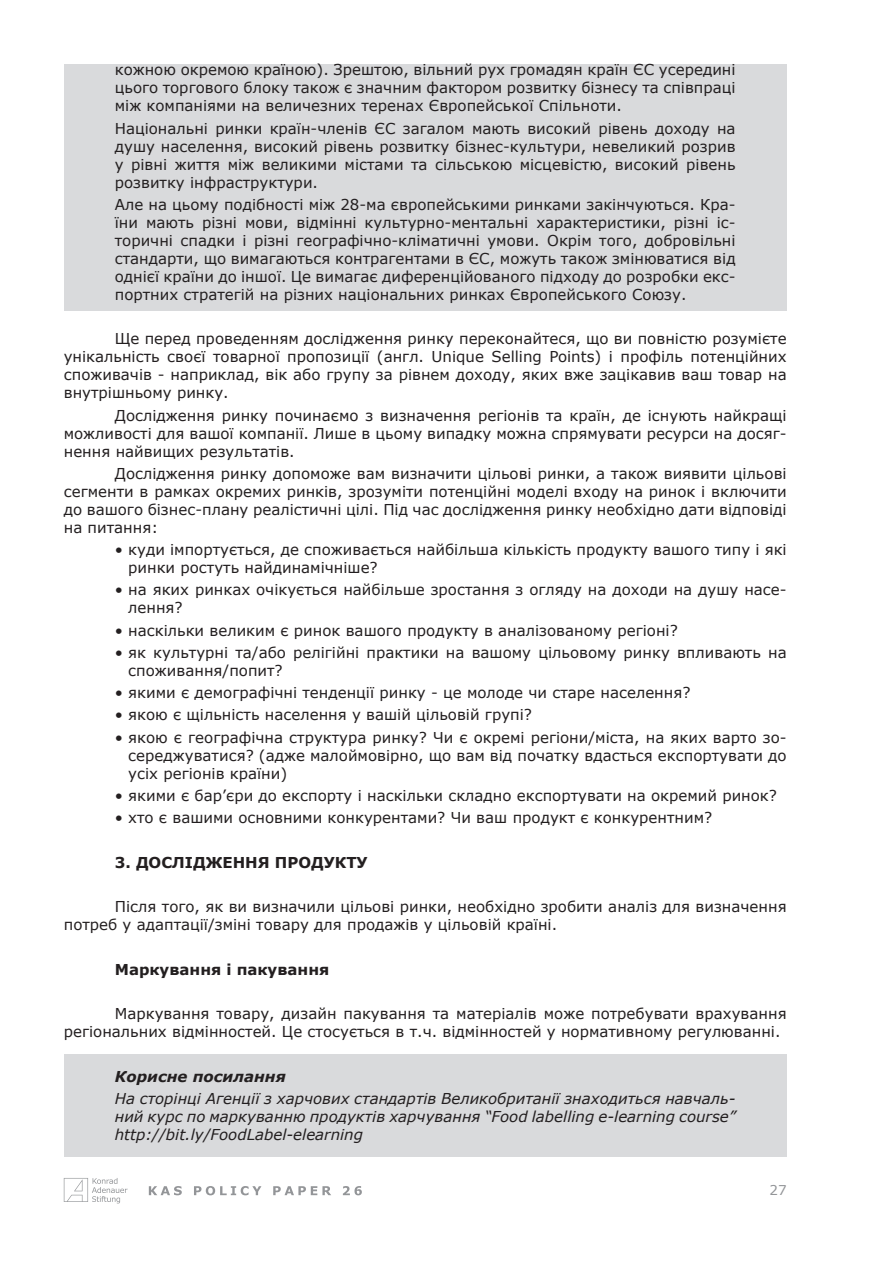
<style>
.page{position:relative;width:893px;height:1263px;background:#fff}
.page>*{position:absolute;margin:0;border:0;box-sizing:border-box;transform-origin:0 0}
.t1{font:15px/18px "Verdana";color:#231f20;text-align:justify}
.t2{font:italic 15px/18px "Verdana";color:#231f20;text-align:justify}
.t3{font:700 15px "Verdana";color:#231f20}
.t4{font:italic 700 15px "Verdana";color:#231f20}
.t5{font:13.5px "Verdana";color:#939598}
</style>
<div class="page">
<svg style="left:64px;top:1178px;width:64px;height:25px"></svg>
<svg style="left:149px;top:1186px;width:182px;height:9px"></svg>
<svg style="left:343px;top:1186px;width:19px;height:9px"></svg>
<div style="left:64px;top:64px;width:723px;height:246px;background:#d9dadc"></div>
<div style="left:64px;top:1054px;width:723px;height:103px;background:#d9dadc"></div>
<p class="t1" style="left:115px;top:60px;width:622px">кожною окремою країною). Зрештою, вільний рух громадян країн ЄС усередині цього торгового блоку також є значним фактором розвитку бізнесу та співпраці між компаніями на величезних теренах Європейської Спільноти.</p>
<p class="t1" style="left:115px;top:119px;width:622px">Національні ринки країн-членів ЄС загалом мають високий рівень доходу на душу населення, високий рівень розвитку бізнес-культури, невеликий розрив у рівні життя між великими містами та сільською місцевістю, високий рівень розвитку інфраструктури.</p>
<p class="t1" style="left:115px;top:195px;width:622px">Але на цьому подібності між 28-ма європейськими ринками закінчуються. Кра&shy;їни мають різні мови, відмінні культурно-ментальні характеристики, різні іс&shy;торичні спадки і різні географічно-кліматичні умови. Окрім того, добровільні стандарти, що вимагаються контрагентами в ЄС, можуть також змінюватися від однієї країни до іншої. Це вимагає диференційованого підходу до розробки екс&shy;портних стратегій на різних національних ринках Європейського Союзу.</p>
<p class="t1" style="left:64px;top:329px;width:724px;text-indent:51px">Ще перед проведенням дослідження ринку переконайтеся, що ви повністю розумієте унікальність своєї товарної пропозиції (англ. Unique Selling Points) і профіль потенційних споживачів - наприклад, вік або групу за рівнем доходу, яких вже зацікавив ваш товар на внутрішньому ринку.</p>
<p class="t1" style="left:64px;top:406px;width:724px;text-indent:51px">Дослідження ринку починаємо з визначення регіонів та країн, де існують найкращі можливості для вашої компанії. Лише в цьому випадку можна спрямувати ресурси на досяг&shy;нення найвищих результатів.</p>
<p class="t1" style="left:64px;top:464px;width:724px;text-indent:51px">Дослідження ринку допоможе вам визначити цільові ринки, а також виявити цільові сегменти в рамках окремих ринків, зрозуміти потенційні моделі входу на ринок і включити до вашого бізнес-плану реалістичні цілі. Під час дослідження ринку необхідно дати відповіді на питання:</p>
<p class="t1" style="left:128px;top:540px;width:660px;text-indent:-13px">• куди імпортується, де споживається найбільша кількість продукту вашого типу і які ринки ростуть найдинамічніше?</p>
<p class="t1" style="left:128px;top:580px;width:660px;text-indent:-13px">• на яких ринках очікується найбільше зростання з огляду на доходи на душу насе&shy;лення?</p>
<p class="t1" style="left:115px;top:621px;width:565px">• наскільки великим є ринок вашого продукту в аналізованому регіоні?</p>
<p class="t1" style="left:128px;top:643px;width:660px;text-indent:-13px">• як культурні та/або релігійні практики на вашому цільовому ринку впливають на споживання/попит?</p>
<p class="t1" style="left:115px;top:683px;width:577px">• якими є демографічні тенденції ринку - це молоде чи старе населення?</p>
<p class="t1" style="left:115px;top:705px;width:419px">• якою є щільність населення у вашій цільовій групі?</p>
<p class="t1" style="left:128px;top:728px;width:660px;text-indent:-13px">• якою є географічна структура ринку? Чи є окремі регіони/міста, на яких варто зо&shy;середжуватися? (адже малоймовірно, що вам від початку вдасться експортувати до усіх регіонів країни)</p>
<p class="t1" style="left:115px;top:786px;width:664px">• якими є бар’єри до експорту і наскільки складно експортувати на окремий ринок?</p>
<p class="t1" style="left:115px;top:808px;width:599px">• хто є вашими основними конкурентами? Чи ваш продукт є конкурентним?</p>
<p class="t3" style="left:115px;top:852px;width:120px">3. Дослідженн</p>
<p class="t3" style="left:258px;top:852px;width:30px">я продукту</p>
<p class="t1" style="left:64px;top:897px;width:724px;text-indent:51px">Після того, як ви визначили цільові ринки, необхідно зробити аналіз для визначення потреб у адаптації/зміні товару для продажів у цільовій країні.</p>
<p class="t3" style="left:115px;top:959px;width:216px">Маркування і пакування</p>
<p class="t1" style="left:64px;top:1004px;width:724px;text-indent:51px">Маркування товару, дизайн пакування та матеріалів може потребувати врахування регіональних відмінностей. Це стосується в т.ч. відмінностей у нормативному регулюванні.</p>
<p class="t4" style="left:115px;top:1066px;width:173px">Корисне посилання</p>
<p class="t2" style="left:115px;top:1089px;width:622px">На сторінці Агенції з харчових стандартів Великобританії знаходиться навчаль&shy;ний курс по маркуванню продуктів харчування “Food labelling e-learning course” http://bit.ly/FoodLabel-elearning</p>
<p class="t5" style="left:769px;top:1181px;width:19px">27</p>
</div>
